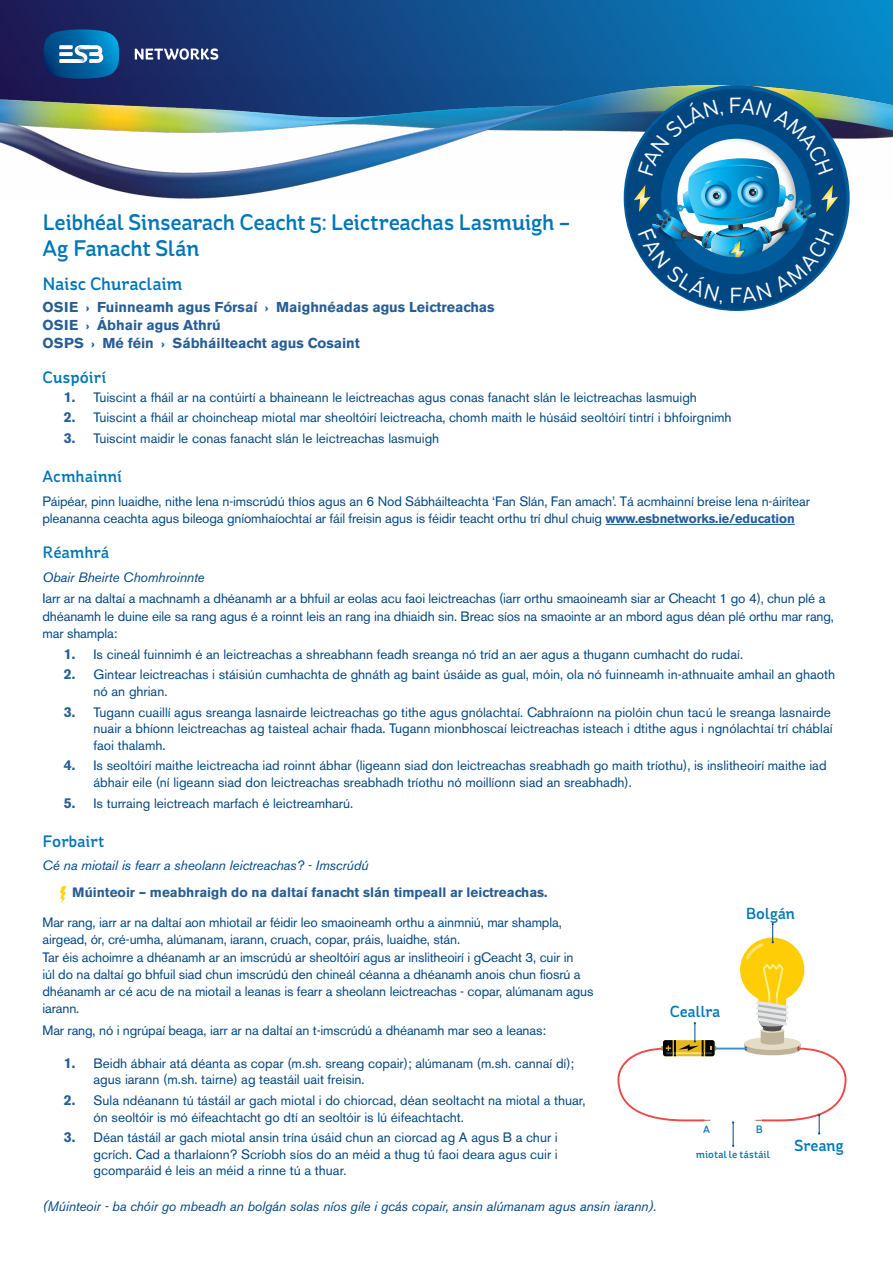
<style>
.page{position:relative;width:893px;height:1263px;background:#fff}
.page>*{position:absolute;margin:0;border:0;box-sizing:border-box;transform-origin:0 0}
.t1{font:500 22.5px/25.5px "St Ryde";letter-spacing:-.01em;color:#0076b7}
.t2{font:21.75px "St Ryde";color:#fff}
.Title_small{font:500 18px "St Ryde";color:#0076b7}
.Acc_H2{font:500 16.5px "St Ryde";color:#0076b7}
.t3{font:500 15.9px "St Ryde";color:#0076b7}
.body_title{font:700 14.25px "Akzidenz Grotesk BE";color:#275e95}
.body{font:13.5px/16.5px "Akzidenz Grotesk BE";color:#004783}
.body-2{font:italic 13.5px "Akzidenz Grotesk BE";letter-spacing:-.01em;color:#004783}
.t4{font:700 13.5px "Akzidenz Grotesk BE";color:#275e95}
.t5{font:500 10.65px "St Ryde";color:#0076b7}
.t6{font:500 10.5px "St Ryde";letter-spacing:.015em;color:#0076b7}
.s1{font-weight:700;font-size:14.25px;color:#275e95}
.s2{font-weight:700;font-size:12.75px;color:#215e9e}
.s3{font-family:"Eclectic One";font-weight:400;font-size:21px;color:#ffd200}
</style>
<div class="page">
<hr style="left:606px;top:524px;width:189px;height:1px;background:#215e9e">
<hr style="left:713px;top:1047px;width:34px;height:2px;background:#3c8fc3">
<svg style="left:617px;top:1022px;width:99px;height:99px"></svg>
<svg style="left:740px;top:923px;width:107px;height:211px"></svg>
<svg style="left:732px;top:1121px;width:2px;height:26px"></svg>
<svg style="left:0;top:0;width:893px;height:79px;background:#115390"></svg>
<img style="left:0;top:79px;width:893px;height:122px">
<svg style="left:44px;top:29px;width:75px;height:50px;background:#2471a6"></svg>
<svg style="left:135px;top:48px;width:83px;height:12px"></svg>
<svg style="left:625px;top:89px;width:221px;height:220px"></svg>
<svg style="left:634px;top:98px;width:204px;height:206px;background:#3279a5"></svg>
<p class="t1" style="left:43px;top:210px;width:529px">Leibhéal Sinsearach Ceacht 5: Leictreachas Lasmuigh –<br>Ag Fanacht Slán</p>
<p class="Title_small" style="left:43px;top:273px;width:141px">Naisc Churaclaim</p>
<p class="body_title" style="left:43px;top:299px;width:454px">OSIE › Fuinneamh agus Fórsaí › Maighnéadas agus Leictreachas</p>
<p class="body_title" style="left:43px;top:317px;width:180px">OSIE › Ábhair agus Athrú</p>
<p class="body_title" style="left:43px;top:335px;width:319px">OSPS › Mé féin › Sábháilteacht agus Cosaint</p>
<p class="Acc_H2" style="left:43px;top:367px;width:65px">Cuspóirí</p>
<p class="body" style="left:64px;top:389px;width:635px"><span class="s1">1.</span> Tuiscint a fháil ar na contúirtí a bhaineann le leictreachas agus conas fanacht slán le leictreachas lasmuigh</p>
<p class="body" style="left:64px;top:409px;width:669px"><span class="s1">2.</span> Tuiscint a fháil ar choincheap miotal mar sheoltóirí leictreacha, chomh maith le húsáid seoltóirí tintrí i bhfoirgnimh</p>
<p class="body" style="left:64px;top:430px;width:377px"><span class="s1">3.</span> Tuiscint maidir le conas fanacht slán le leictreachas lasmuigh</p>
<p class="Acc_H2" style="left:43px;top:467px;width:81px">Acmhainní</p>
<p class="body" style="left:43px;top:493px;width:769px;line-height:17.2px">Páipéar, pinn luaidhe, nithe lena n-imscrúdú thíos agus an 6 Nod Sábháilteachta ‘Fan Slán, Fan amach’. Tá acmhainní breise lena n-áirítear pleananna ceachta agus bileoga gníomhaíochtaí ar fáil freisin agus is féidir teacht orthu trí dhul chuig <span class="s2">www.esbnetworks.ie/education</span></p>
<p class="Acc_H2" style="left:43px;top:543px;width:68px">Réamhrá</p>
<p class="body-2" style="left:43px;top:569px;width:164px">Obair Bheirte Chomhroinnte</p>
<p class="body" style="left:43px;top:590px;width:793px;line-height:17.2px">Iarr ar na daltaí a machnamh a dhéanamh ar a bhfuil ar eolas acu faoi leictreachas (iarr orthu smaoineamh siar ar Cheacht 1 go 4), chun plé a dhéanamh le duine eile sa rang agus é a roinnt leis an rang ina dhiaidh sin. Breac síos na smaointe ar an mbord agus déan plé orthu mar rang, mar shampla:</p>
<p class="body" style="left:64px;top:646px;width:681px"><span class="s1">1.</span> Is cineál fuinnimh é an leictreachas a shreabhann feadh sreanga nó tríd an aer agus a thugann cumhacht do rudaí.</p>
<p class="body" style="left:94px;top:666px;width:743px;text-indent:-30px"><span class="s1">2.</span> Gintear leictreachas i stáisiún cumhachta de ghnáth ag baint úsáide as gual, móin, ola nó fuinneamh in-athnuaite amhail an ghaoth nó an ghrian.</p>
<p class="body" style="left:94px;top:704px;width:740px;text-indent:-30px"><span class="s1">3.</span> Tugann cuaillí agus sreanga lasnairde leictreachas go tithe agus gnólachtaí. Cabhraíonn na piolóin chun tacú le sreanga lasnairde nuair a bhíonn leictreachas ag taisteal achair fhada. Tugann mionbhoscaí leictreachas isteach i dtithe agus i ngnólachtaí trí cháblaí faoi thalamh.</p>
<p class="body" style="left:94px;top:757px;width:735px;text-indent:-30px"><span class="s1">4.</span> Is seoltóirí maithe leictreacha iad roinnt ábhar (ligeann siad don leictreachas sreabhadh go maith tríothu), is inslitheoirí maithe iad ábhair eile (ní ligeann siad don leictreachas sreabhadh tríothu nó moillíonn siad an sreabhadh).</p>
<p class="body" style="left:64px;top:795px;width:291px"><span class="s1">5.</span> Is turraing leictreach marfach é leictreamharú.</p>
<p class="Acc_H2" style="left:43px;top:831px;width:63px">Forbairt</p>
<p class="body-2" style="left:43px;top:858px;width:327px">Cé na miotail is fearr a sheolann leictreachas? - Imscrúdú</p>
<p class="t4" style="left:60px;top:884px;width:490px"><span class="s3">l</span> Múinteoir – meabhraigh do na daltaí fanacht slán timpeall ar leictreachas.</p>
<p class="body" style="left:43px;top:914px;width:521px;line-height:17.2px">Mar rang, iarr ar na daltaí aon mhiotail ar féidir leo smaoineamh orthu a ainmniú, mar shampla, airgead, ór, cré-umha, alúmanam, iarann, cruach, copar, práis, luaidhe, stán.</p>
<p class="body" style="left:43px;top:948px;width:553px;line-height:17.2px">Tar éis achoimre a dhéanamh ar an imscrúdú ar sheoltóirí agus ar inslitheoirí i gCeacht 3, cuir in<br>iúl do na daltaí go bhfuil siad chun imscrúdú den chineál céanna a dhéanamh anois chun fiosrú a dhéanamh ar cé acu de na miotail a leanas is fearr a sheolann leictreachas - copar, alúmanam agus iarann.</p>
<p class="body" style="left:43px;top:1022px;width:505px">Mar rang, nó i ngrúpaí beaga, iarr ar na daltaí an t-imscrúdú a dhéanamh mar seo a leanas:</p>
<p class="t2" style="left:729px;top:283px;width:15px">F</p>
<p class="t3" style="left:746px;top:904px;width:51px">Bolgán</p>
<p class="t3" style="left:670px;top:1002px;width:52px">Ceallra</p>
<p class="body" style="left:94px;top:1055px;width:482px;text-indent:-30px"><span class="s1">1.</span> Beidh ábhair atá déanta as copar (m.sh. sreang copair); alúmanam (m.sh. cannaí dí); agus iarann (m.sh. tairne) ag teastáil uait freisin.</p>
<p class="body" style="left:94px;top:1092px;width:494px;text-indent:-30px"><span class="s1">2.</span> Sula ndéanann tú tástáil ar gach miotal i do chiorcad, déan seoltacht na miotal a thuar, ón seoltóir is mó éifeachtacht go dtí an seoltóir is lú éifeachtacht.</p>
<p class="body" style="left:94px;top:1129px;width:466px;text-align:justify;text-indent:-30px"><span class="s1">3.</span> Déan tástáil ar gach miotal ansin trína úsáid chun an ciorcad ag A agus B a chur i gcrích. Cad a tharlaíonn? Scríobh síos do an méid a thug tú faoi deara agus cuir i gcomparáid é leis an méid a rinne tú a thuar.</p>
<p class="body-2" style="left:43px;top:1198px;width:615px">(Múinteoir - ba chóir go mbeadh an bolgán solas níos gile i gcás copair, ansin alúmanam agus ansin iarann).</p>
<p class="t5" style="left:703px;top:1123px;width:8px">A</p>
<p class="t6" style="left:696px;top:1148px;width:76px">miotal le tástáil</p>
<p class="t5" style="left:756px;top:1123px;width:9px">B</p>
<p class="t3" style="left:794px;top:1136px;width:51px">Sreang</p>
</div>
